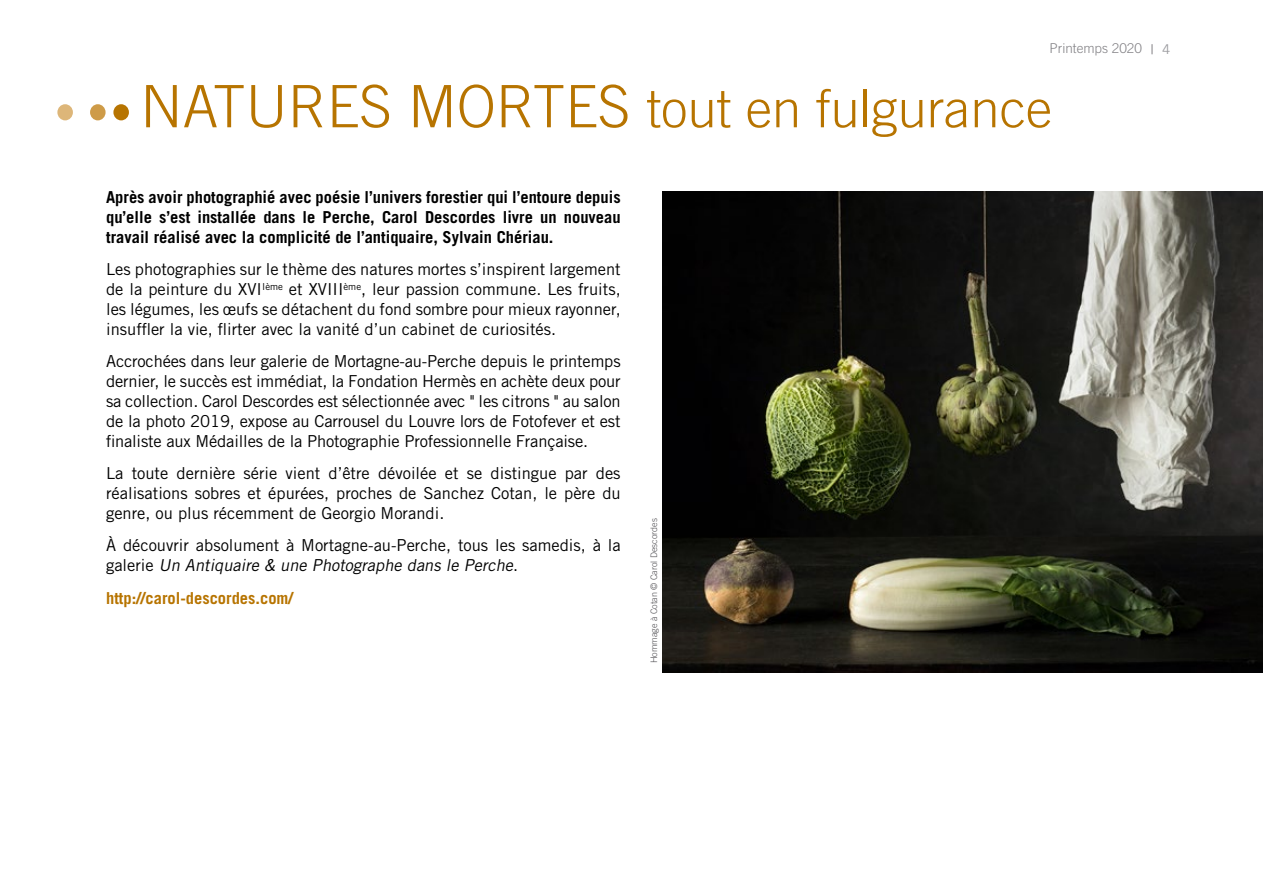
<style>
.page{position:relative;width:1263px;height:893px;background:#fff}
.page>*{position:absolute;margin:0;border:0;box-sizing:border-box;transform-origin:0 0}
.t1{font:300 52.5px "Trade Gothic LT Std";color:#b77400}
.t2{font:16.5px/19.8px "Trade Gothic LT Std";color:#000;text-align:justify}
.t3{font:700 16.5px/19.8px "Trade Gothic LT Std";color:#000;text-align:justify}
.t4{font:700 16.5px "Trade Gothic LT Std";color:#b77400}
.t5{font:300 13.5px "Trade Gothic LT Std";color:#818084}
.t6{font:13.5px "Trade Gothic LT Std";color:#9c9ca0}
.t7{font:300 9px "Trade Gothic LT Std";color:#504f53}
.s1{font-size:58.5px}
.s2{font-style:italic}
</style>
<div class="page">
<img style="left:662px;top:191px;width:601px;height:481px">
<div style="left:57px;top:104px;width:16px;height:16px;background:#ddb679;border-radius:50%"></div>
<div style="left:113px;top:104px;width:16px;height:16px;background:#b77400;border-radius:50%"></div>
<div style="left:90px;top:104px;width:16px;height:16px;background:#ce9b48;border-radius:50%"></div>
<p class="t5" style="left:1050px;top:41px;width:94px">Printemps 2020</p>
<p class="t6" style="left:1162px;top:41px;width:10px">4</p>
<h1 class="t1" style="left:140px;top:77px;width:913px"><span class="s1">NATURES MORTES</span> tout en fulgurance</h1>
<p class="t3" style="left:106px;top:187px;width:516px">Après avoir photographié avec poésie l’univers forestier qui l’entoure depuis qu’elle s’est installée dans le Perche, Carol Descordes livre un nouveau travail réalisé avec la complicité de l’antiquaire, Sylvain Chériau.</p>
<p class="t2" style="left:106px;top:259px;width:516px">Les photographies sur le thème des natures mortes s’inspirent largement de la peinture du XVI<sup>Ième</sup> et XVIII<sup>ème</sup>, leur passion commune. Les fruits, les légumes, les œufs se détachent du fond sombre pour mieux rayonner, insuffler la vie, flirter avec la vanité d’un cabinet de curiosités.</p>
<p class="t2" style="left:106px;top:351px;width:516px">Accrochées dans leur galerie de Mortagne-au-Perche depuis le printemps dernier, le succès est immédiat, la Fondation Hermès en achète deux pour sa collection. Carol Descordes est sélectionnée avec " les citrons " au salon de la photo 2019, expose au Carrousel du Louvre lors de Fotofever et est finaliste aux Médailles de la Photographie Professionnelle Française.</p>
<p class="t2" style="left:106px;top:463px;width:516px">La toute dernière série vient d’être dévoilée et se distingue par des réalisations sobres et épurées, proches de Sanchez Cotan, le père du genre, ou plus récemment de Georgio Morandi.</p>
<p class="t2" style="left:106px;top:535px;width:516px">À découvrir absolument à Mortagne-au-Perche, tous les samedis, à la g a l e r i e <span class="s2">Un Antiquaire &amp; une Photographe dans le Perche</span>.</p>
<p class="t4" style="left:106px;top:588px;width:188px">http://carol-descordes.com/</p>
<p class="t7" style="left:649px;top:663px;width:147px;rotate:-90deg">Hommage à Cotan © Carol Descordes</p>
</div>
